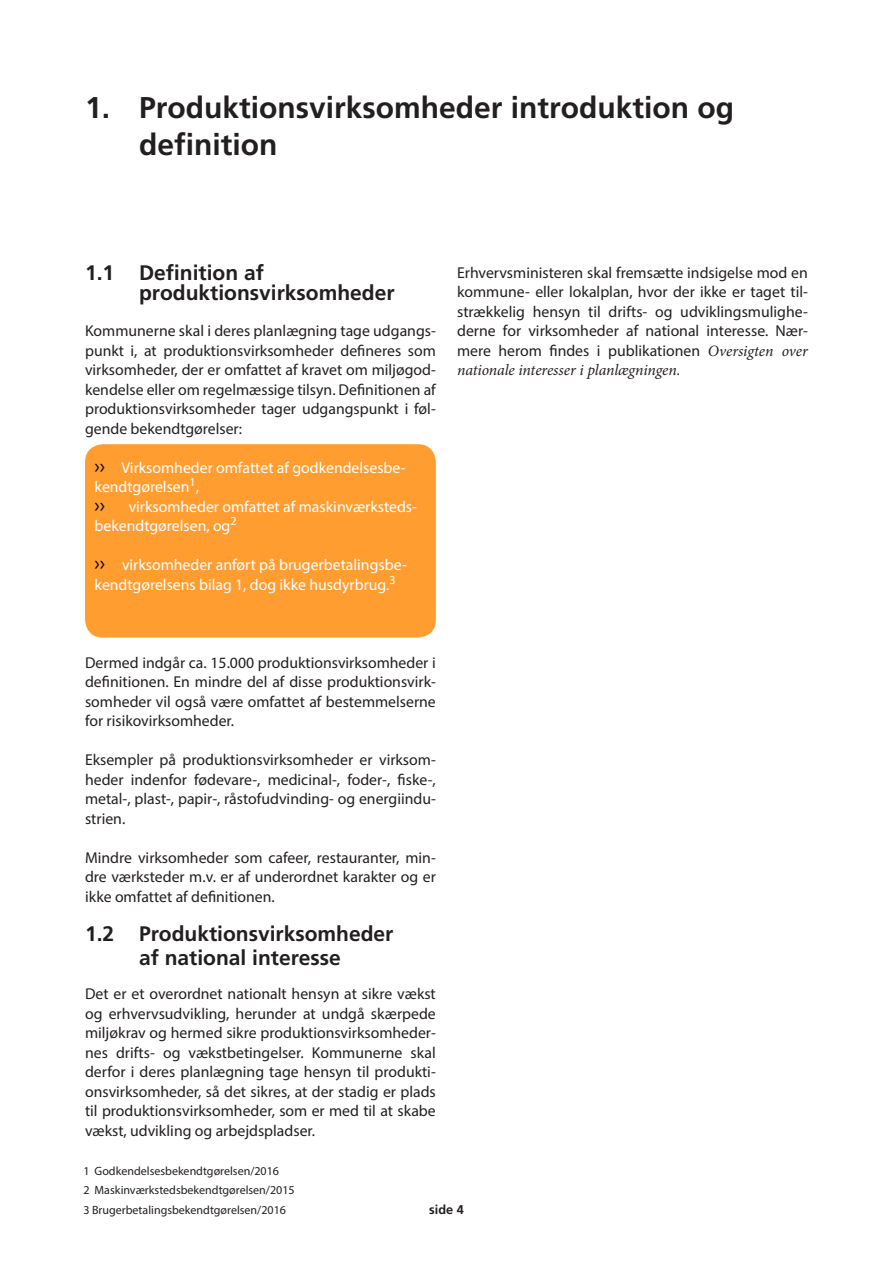
<style>
.page{position:relative;width:893px;height:1263px;background:#fff}
.page>*{position:absolute;margin:0;border:0;box-sizing:border-box;transform-origin:0 0}
.Rubrik_Frutiger_Bold{font:700 30px/37.5px "Frutiger";color:#231f20}
.Manchet_Frutiger_16{font:700 21px/19.5px "Frutiger";color:#231f20}
.Brødtekst_Minion_Reg{font:21px "Myriad Pro";color:#000001}
.Brødtekst_Minion_Reg-2{font:15.75px/19.5px "Myriad Pro";color:#231f20;text-align:justify}
.Brødtekst_Minion_Reg-3{font:15.75px/19.5px "Myriad Pro";color:#fff}
.t1{font:700 12.75px "Frutiger";color:#231f20}
.Brødtekst_Minion_Reg-4{font:12px "Myriad Pro";color:#231f20}
.s1{font-size:21px;color:#000001}
.s2{font-family:"Minion Pro";font-style:italic}
</style>
<div class="page">
<div style="left:85px;top:444px;width:351px;height:194px;background:#ff9d31;border-radius:18px"></div>
<p class="Rubrik_Frutiger_Bold" style="left:139px;top:89px;width:597px;text-indent:-54px">1. Produktionsvirksomheder introduktion og definition</p>
<p class="Manchet_Frutiger_16" style="left:139px;top:263px;width:257px;text-indent:-54px">1.1 Definition af produktionsvirksomheder</p>
<p class="Brødtekst_Minion_Reg-2" style="left:85px;top:321px;width:352px">Kommunerne skal i deres planlægning tage udgangs&shy;punkt i, at produktionsvirksomheder defineres som virksomheder, der er omfattet af kravet om miljøgod&shy;kendelse eller om regelmæssige tilsyn. Definitionen af produktionsvirksomheder tager udgangspunkt i føl&shy;gende bekendtgørelser:</p>
<p class="Brødtekst_Minion_Reg-3" style="left:95px;top:457px;width:313px"><span class="s1">››</span> Virksomheder omfattet af godkendelsesbe&shy;kendtgørelsen<sup>1</sup>,</p>
<p class="Brødtekst_Minion_Reg" style="left:95px;top:492px;width:12px">››</p>
<p class="Brødtekst_Minion_Reg-3" style="left:95px;top:496px;width:324px;text-indent:34px">virksomheder omfattet af maskinværksteds&shy;bekendtgørelsen, og<sup>2</sup></p>
<p class="Brødtekst_Minion_Reg-3" style="left:95px;top:555px;width:314px"><span class="s1">››</span> virksomheder anført på brugerbetalingsbe&shy;kendtgørelsens bilag 1, dog ikke husdyrbrug.<sup>3</sup></p>
<p class="Brødtekst_Minion_Reg-2" style="left:457px;top:262px;width:352px">Erhvervsministeren skal fremsætte indsigelse mod en kommune- eller lokalplan, hvor der ikke er taget til&shy;strækkelig hensyn til drifts- og udviklingsmulighe&shy;derne for virksomheder af national interesse. Nær&shy;mere herom findes i publikationen <span class="s2">Oversigten over nationale interesser i planlægningen.</span></p>
<p class="Brødtekst_Minion_Reg-2" style="left:85px;top:652px;width:352px">Dermed indgår ca. 15.000 produktionsvirksomheder i definitionen. En mindre del af disse produktionsvirk&shy;somheder vil også være omfattet af bestemmelserne for risikovirksomheder.</p>
<p class="Brødtekst_Minion_Reg-2" style="left:85px;top:750px;width:352px">Eksempler på produktionsvirksomheder er virksom&shy;heder indenfor fødevare-, medicinal-, foder-, fiske-, metal-, plast-, papir-, råstofudvinding- og energiindu&shy;strien.</p>
<p class="Brødtekst_Minion_Reg-2" style="left:85px;top:847px;width:352px">Mindre virksomheder som cafeer, restauranter, min&shy;dre værksteder m.v. er af underordnet karakter og er ikke omfattet af definitionen.</p>
<p class="Manchet_Frutiger_16" style="left:85px;top:921px;width:310px;line-height:24px;text-align:center">1.2 Produktionsvirksomheder af national interesse</p>
<p class="Brødtekst_Minion_Reg-2" style="left:85px;top:984px;width:352px">Det er et overordnet nationalt hensyn at sikre vækst og erhvervsudvikling, herunder at undgå skærpede miljøkrav og hermed sikre produktionsvirksomheder&shy;nes drifts- og vækstbetingelser. Kommunerne skal derfor i deres planlægning tage hensyn til produkti&shy;onsvirksomheder, så det sikres, at der stadig er plads til produktionsvirksomheder, som er med til at skabe vækst, udvikling og arbejdspladser.</p>
<p class="Brødtekst_Minion_Reg-4" style="left:83px;top:1163px;width:197px">1 Godkendelsesbekendtgørelsen/2016</p>
<p class="Brødtekst_Minion_Reg-4" style="left:83px;top:1183px;width:213px">2 Maskinværkstedsbekendtgørelsen/2015</p>
<p class="Brødtekst_Minion_Reg-4" style="left:83px;top:1202px;width:204px">3 Brugerbetalingsbekendtgørelsen/2016</p>
<p class="t1" style="left:429px;top:1202px;width:36px">side 4</p>
</div>
